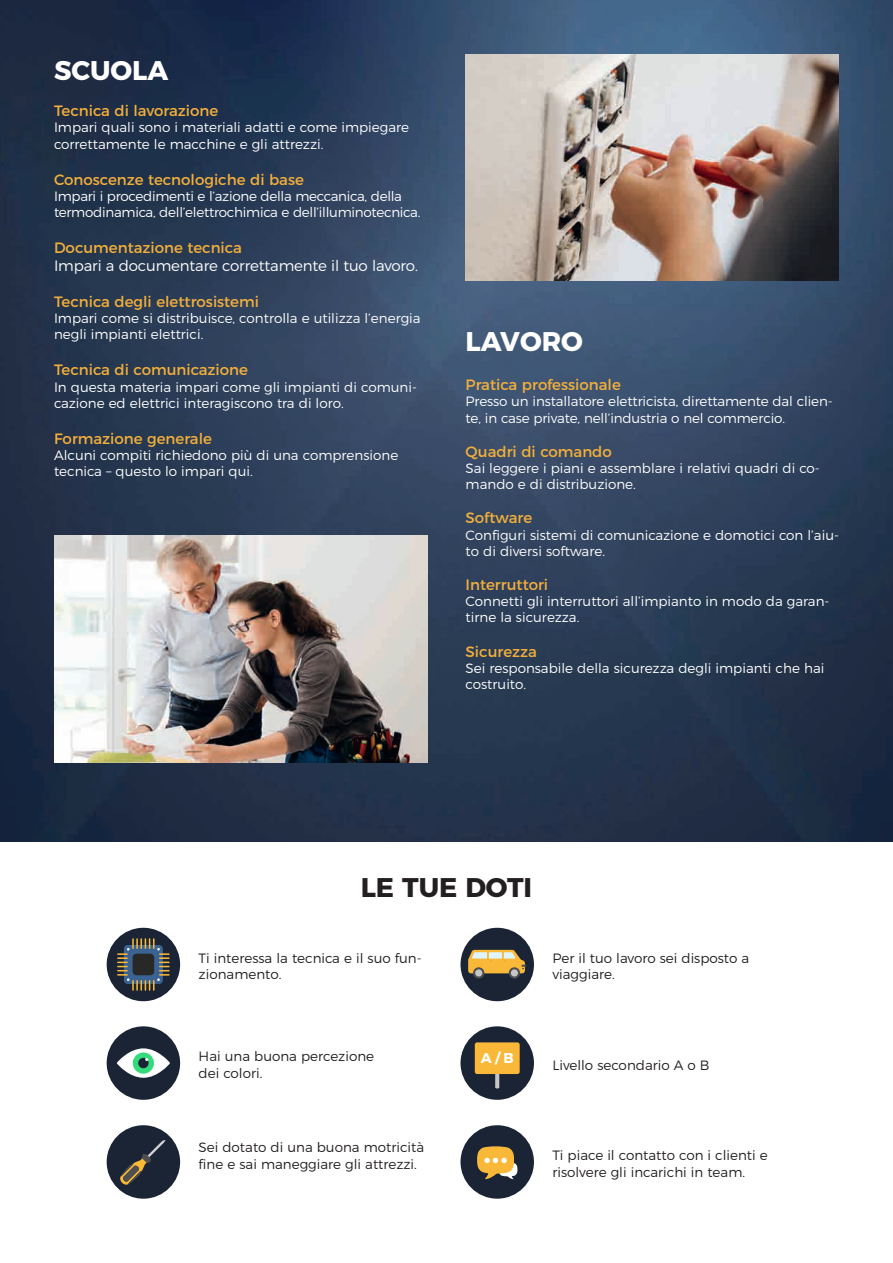
<style>
.page{position:relative;width:893px;height:1263px;background:#fff}
.page>*{position:absolute;margin:0;border:0;box-sizing:border-box;transform-origin:0 0}
.t1{font:700 27px "Montserrat";color:#fff}
.t2{font:700 27px "Montserrat";color:#231f20}
.t3{font:15px "Montserrat";color:#f3af3b}
.t4{font:300 15px "Montserrat";letter-spacing:-.01em;color:#fff}
.t5{font:700 14.25px "Montserrat";color:#fff}
.t6{font:300 13.5px/16.2px "Montserrat";color:#fff}
.t7{font:300 13.5px/16.2px "Montserrat";color:#231f20}
.t8{font:300 13.5px/16.2px "Montserrat";letter-spacing:-.02em;color:#fff}
</style>
<div class="page">
<img style="left:0;top:0;width:893px;height:842px">
<img style="left:465px;top:54px;width:374px;height:226px">
<img style="left:54px;top:536px;width:374px;height:226px">
<div style="left:460px;top:1026px;width:74px;height:74px;background:#1a2435;border-radius:50%"></div>
<svg style="left:495px;top:1074px;width:4px;height:14px"></svg>
<div style="left:475px;top:1042px;width:45px;height:32px;background:#f9b837;border-radius:2px"></div>
<div style="left:107px;top:1125px;width:73px;height:74px;background:#1a2435;border-radius:50%"></div>
<svg style="left:120px;top:1140px;width:45px;height:45px"></svg>
<div style="left:107px;top:928px;width:73px;height:73px;background:#1a2435;border-radius:50%"></div>
<svg style="left:117px;top:938px;width:53px;height:53px"></svg>
<div style="left:460px;top:1125px;width:74px;height:74px;background:#1a2435;border-radius:50%"></div>
<svg style="left:477px;top:1146px;width:41px;height:34px"></svg>
<div style="left:460px;top:928px;width:74px;height:73px;background:#1a2435;border-radius:50%"></div>
<svg style="left:473px;top:967px;width:11px;height:12px"></svg>
<div style="left:475px;top:969px;width:7px;height:7px;background:#c6c6c6;border-radius:50%"></div>
<svg style="left:509px;top:967px;width:11px;height:12px"></svg>
<div style="left:511px;top:969px;width:7px;height:7px;background:#c6c6c6;border-radius:50%"></div>
<svg style="left:468px;top:950px;width:58px;height:23px"></svg>
<div style="left:107px;top:1026px;width:73px;height:74px;background:#1a2435;border-radius:50%"></div>
<svg style="left:117px;top:1048px;width:53px;height:30px"></svg>
<h1 class="t1" style="left:54px;top:48px;width:116px">SCUOLA</h1>
<p class="t3" style="left:54px;top:99px;width:166px">Tecnica di lavorazione</p>
<p class="t6" style="left:54px;top:118px;width:357px">Impari quali sono i materiali adatti e come impiegare correttamente le macchine e gli attrezzi.</p>
<p class="t3" style="left:54px;top:167px;width:251px">Conoscenze tecnologiche di base</p>
<p class="t8" style="left:54px;top:187px;width:368px">Impari i procedimenti e l’azione della meccanica, della termodinamica, dell’elettrochimica e dell’illuminotecnica.</p>
<p class="t3" style="left:54px;top:236px;width:189px">Documentazione tecnica</p>
<p class="t4" style="left:54px;top:254px;width:366px">Impari a documentare correttamente il tuo lavoro.</p>
<p class="t3" style="left:54px;top:290px;width:207px">Tecnica degli elettrosistemi</p>
<p class="t6" style="left:54px;top:309px;width:368px">Impari come si distribuisce, controlla e utilizza l’energia negli impianti elettrici.</p>
<p class="t3" style="left:54px;top:358px;width:195px">Tecnica di comunicazione</p>
<p class="t6" style="left:54px;top:377px;width:364px">In questa materia impari come gli impianti di comuni&shy;cazione ed elettrici interagiscono tra di loro.</p>
<p class="t3" style="left:54px;top:426px;width:159px">Formazione generale</p>
<p class="t6" style="left:54px;top:446px;width:346px">Alcuni compiti richiedono più di una comprensione tecnica – questo lo impari qui.</p>
<h1 class="t1" style="left:466px;top:319px;width:119px">LAVORO</h1>
<p class="t3" style="left:466px;top:373px;width:157px">Pratica professionale</p>
<p class="t6" style="left:466px;top:392px;width:369px">Presso un installatore elettricista, direttamente dal clien&shy;te, in case private, nell’industria o nel commercio.</p>
<p class="t3" style="left:466px;top:439px;width:148px">Quadri di comando</p>
<p class="t6" style="left:466px;top:459px;width:356px">Sai leggere i piani e assemblare i relativi quadri di co&shy;mando e di distribuzione.</p>
<p class="t3" style="left:466px;top:506px;width:68px">Software</p>
<p class="t6" style="left:466px;top:526px;width:375px">Configuri sistemi di comunicazione e domotici con l’aiu&shy;to di diversi software.</p>
<p class="t3" style="left:466px;top:573px;width:84px">Interruttori</p>
<p class="t6" style="left:466px;top:592px;width:365px">Connetti gli interruttori all’impianto in modo da garan&shy;tirne la sicurezza.</p>
<p class="t3" style="left:466px;top:639px;width:73px">Sicurezza</p>
<p class="t6" style="left:466px;top:659px;width:360px">Sei responsabile della sicurezza degli impianti che hai costruito.</p>
<h1 class="t2" style="left:361px;top:865px;width:173px">LE TUE DOTI</h1>
<p class="t7" style="left:199px;top:949px;width:225px">Ti interessa la tecnica e il suo fun&shy;zionamento.</p>
<p class="t7" style="left:552px;top:949px;width:198px">Per il tuo lavoro sei disposto a viaggiare.</p>
<p class="t7" style="left:199px;top:1047px;width:177px">Hai una buona percezione dei colori.</p>
<p class="t7" style="left:199px;top:1138px;width:227px">Sei dotato di una buona motricità fine e sai maneggiare gli attrezzi.</p>
<p class="t5" style="left:481px;top:1049px;width:34px">A / B</p>
<p class="t7" style="left:552px;top:1055px;width:159px">Livello secondario A o B</p>
<p class="t7" style="left:552px;top:1146px;width:217px">Ti piace il contatto con i clienti e risolvere gli incarichi in team.</p>
</div>
